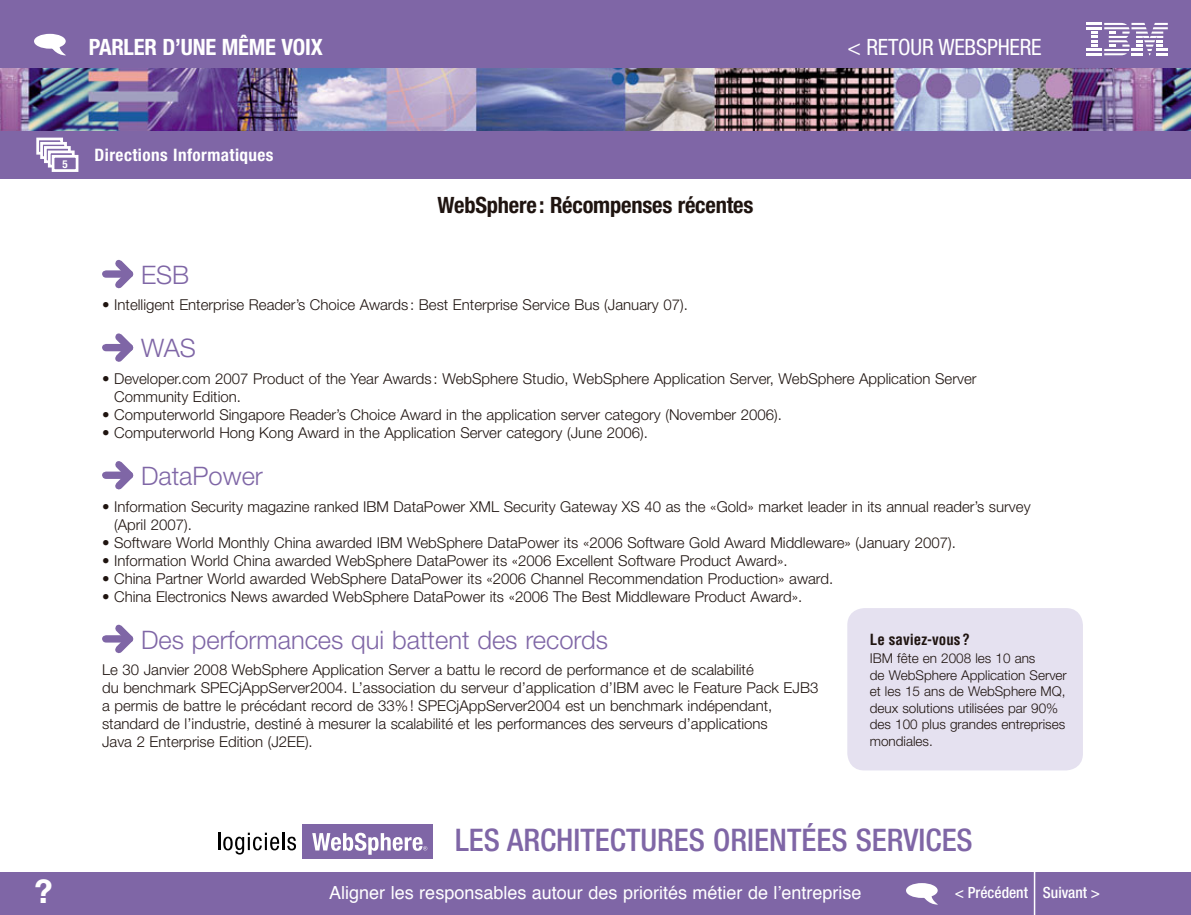
<style>
.page{position:relative;width:1191px;height:915px;background:#fff}
.page>*{position:absolute;margin:0;border:0;box-sizing:border-box;transform-origin:0 0}
.t1{font:700 32.55px "Helvetica Neue";color:#fff}
.t2{font:500 condensed 31.2px "Helvetica Neue";color:#7f66a6}
.t3{font:300 25.5px "Helvetica Neue";color:#7f66a6}
.t4{font:700 condensed 22.5px "Helvetica Neue";letter-spacing:-.01em;color:#1f1410}
.t5{font:700 condensed 22.5px "Helvetica Neue";letter-spacing:-.01em;color:#fff}
.t6{font:condensed 22.5px "Helvetica Neue";letter-spacing:-.01em;color:#fff}
.t7{font:18px "Helvetica";color:#fff}
.t8{font:700 condensed 17.1px "Helvetica Neue";letter-spacing:.025em;color:#fff}
.t9{font:500 condensed 15.45px "Helvetica Neue";color:#fff}
.t10{font:300 15px/18px "Helvetica Neue";color:#1f1410}
.t11{font:700 condensed 15px "Helvetica";color:#1f1410}
.t12{font:300 13.5px/16.5px "Helvetica Neue";color:#1f1410}
.t13{font:700 condensed 10.95px "Helvetica Neue";color:#fff}
</style>
<div class="page">
<div style="left:0;top:0;width:1191px;height:179px;background:#7f66a6"></div>
<svg style="left:1086px;top:23px;width:81px;height:32px"></svg>
<div style="left:0;top:872px;width:1191px;height:42px;background:#7f66a6"></div>
<hr style="left:1033px;top:867px;width:2px;height:47px;background:#fff">
<div style="left:34px;top:34px;width:32px;height:15px;background:#fff;border-radius:50%"></div>
<svg style="left:49px;top:43px;width:17px;height:13px"></svg>
<img style="left:0;top:68px;width:1191px;height:62px">
<div style="left:38px;top:139px;width:24px;height:14px;background:#856daa"></div>
<div style="left:36px;top:137px;width:27px;height:17px;border:3px solid #fff"></div>
<div style="left:40px;top:142px;width:27px;height:17px;border:3px solid #fff"></div>
<div style="left:44px;top:146px;width:27px;height:17px;border:3px solid #fff"></div>
<div style="left:49px;top:152px;width:24px;height:14px;background:#8870ac"></div>
<div style="left:48px;top:150px;width:27px;height:17px;border:3px solid #fff"></div>
<div style="left:53px;top:156px;width:24px;height:14px;background:#7f66a6"></div>
<div style="left:52px;top:155px;width:26px;height:17px;border:3px solid #fff"></div>
<div style="left:906px;top:882px;width:31px;height:15px;background:#fff;border-radius:50%"></div>
<svg style="left:921px;top:891px;width:17px;height:13px"></svg>
<svg style="left:102px;top:259px;width:32px;height:30px"></svg>
<svg style="left:102px;top:333px;width:32px;height:29px"></svg>
<svg style="left:102px;top:461px;width:32px;height:29px"></svg>
<svg style="left:102px;top:624px;width:32px;height:30px"></svg>
<div style="left:847px;top:608px;width:236px;height:162px;background:#e5e1f0;border-radius:17px"></div>
<div style="left:302px;top:824px;width:130px;height:35px;background:#7f66a6"></div>
<svg style="left:218px;top:832px;width:78px;height:22px"></svg>
<svg style="left:312px;top:832px;width:115px;height:22px"></svg>
<p class="t5" style="left:89px;top:39px;width:235px">PARLER D’UNE MÊME VOIX</p>
<p class="t6" style="left:847px;top:39px;width:196px">&lt; RETOUR WEBSPHERE</p>
<p class="t13" style="left:62px;top:160px;width:7px">5</p>
<p class="t8" style="left:95px;top:149px;width:180px">Directions Informatiques</p>
<p class="t4" style="left:437px;top:197px;width:317px">WebSphere : Récompenses récentes</p>
<p class="t3" style="left:141px;top:265px;width:50px">ESB</p>
<p class="t10" style="left:102px;top:297px;width:587px">• Intelligent Enterprise Reader’s Choice Awards : Best Enterprise Service Bus (January 07).</p>
<p class="t3" style="left:141px;top:339px;width:56px">WAS</p>
<p class="t10" style="left:114px;top:371px;width:864px;text-indent:-12px">• Developer.com 2007 Product of the Year Awards : WebSphere Studio, WebSphere Application Server, WebSphere Application Server<br>Community Edition.</p>
<p class="t10" style="left:102px;top:407px;width:681px">• Computerworld Singapore Reader’s Choice Award in the application server category (November 2006).</p>
<p class="t10" style="left:102px;top:425px;width:547px">• Computerworld Hong Kong Award in the Application Server category (June 2006).</p>
<p class="t3" style="left:141px;top:466px;width:123px">DataPower</p>
<p class="t10" style="left:114px;top:498px;width:918px;text-indent:-12px">• Information Security magazine ranked IBM DataPower XML Security Gateway XS 40 as the «Gold» market leader in its annual reader’s survey (April 2007).</p>
<p class="t10" style="left:102px;top:534px;width:855px">• Software World Monthly China awarded IBM WebSphere DataPower its «2006 Software Gold Award Middleware» (January 2007).</p>
<p class="t10" style="left:102px;top:552px;width:687px">• Information World China awarded WebSphere DataPower its «2006 Excellent Software Product Award».</p>
<p class="t10" style="left:102px;top:570px;width:732px">• China Partner World awarded WebSphere DataPower its «2006 Channel Recommendation Production» award.</p>
<p class="t10" style="left:102px;top:588px;width:701px">• China Electronics News awarded WebSphere DataPower its «2006 The Best Middleware Product Award».</p>
<p class="t3" style="left:141px;top:630px;width:468px">Des performances qui battent des records</p>
<p class="t10" style="left:102px;top:662px;width:718px">Le 30 Janvier 2008 WebSphere Application Server a battu le record de performance et de scalabilité<br>du benchmark SPECjAppServer2004. L’association du serveur d’application d’IBM avec le Feature Pack EJB3 a permis de battre le précédant record de 33% ! SPECjAppServer2004 est un benchmark indépendant, standard de l’industrie, destiné à mesurer la scalabilité et les performances des serveurs d’applications<br>Java 2 Enterprise Edition (J2EE).</p>
<p class="t11" style="left:870px;top:633px;width:102px">Le saviez-vous ?</p>
<p class="t12" style="left:870px;top:651px;width:198px">IBM fête en 2008 les 10 ans<br>de WebSphere Application Server et les 15 ans de WebSphere MQ, deux solutions utilisées par 90% des 100 plus grandes entreprises mondiales.</p>
<p class="t1" style="left:35px;top:879px;width:20px">?</p>
<p class="t2" style="left:455px;top:828px;width:519px">LES ARCHITECTURES ORIENTÉES SERVICES</p>
<p class="t7" style="left:329px;top:884px;width:534px">Aligner les responsables autour des priorités métier de l’entreprise</p>
<p class="t9" style="left:955px;top:886px;width:147px">&lt; Précédent Suivant &gt;</p>
</div>
